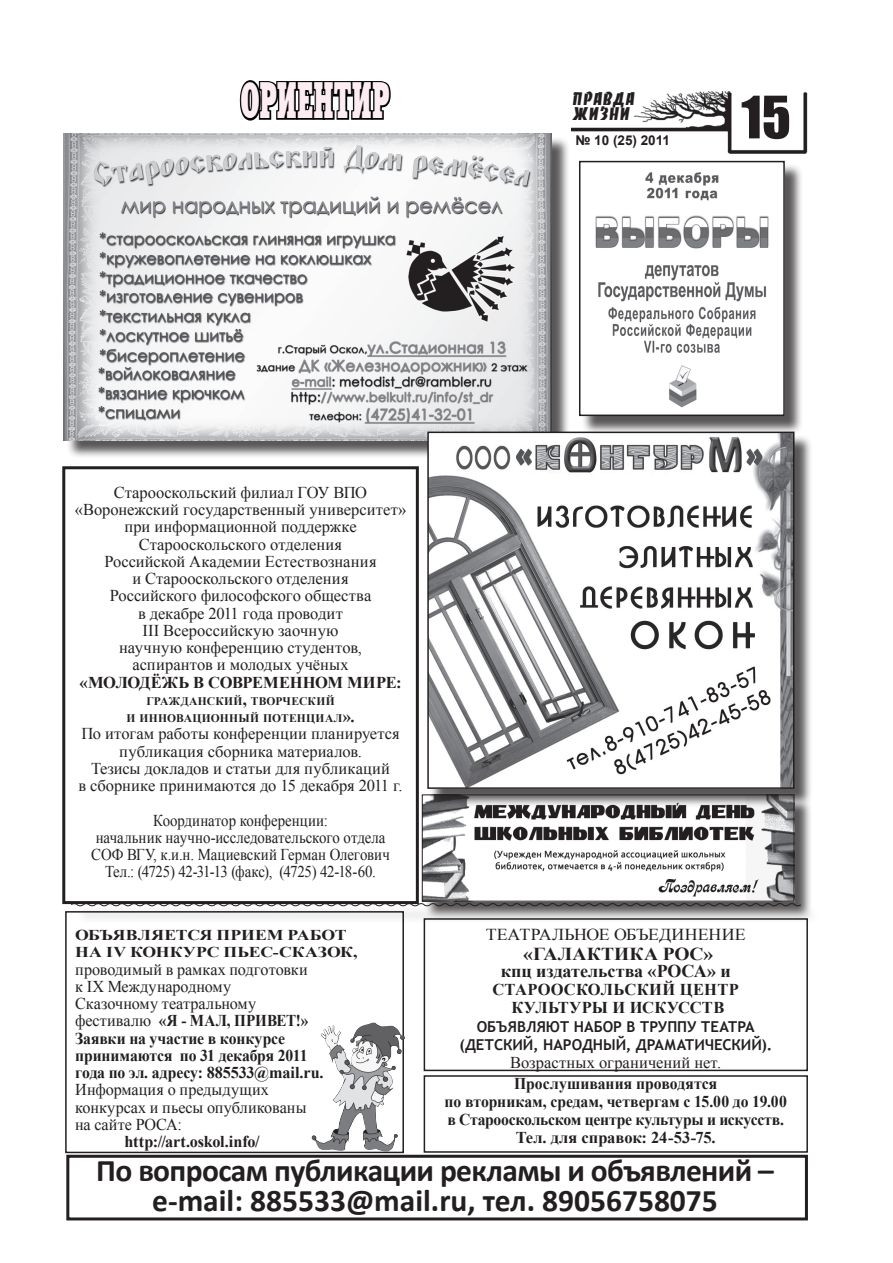
<style>
.page{position:relative;width:893px;height:1263px;background:#fff}
.page>*{position:absolute;margin:0;border:0;box-sizing:border-box;transform-origin:0 0}
.t1{font:54px "Impact";color:#231f20}
.t2{font:51px "Xenia Extended";letter-spacing:.005em;color:#fdedf3;scale:.45 1}
.t3{font:700 31.5px/30px "Calibri";letter-spacing:-.02em;color:#231f20;text-align:center}
.t4{font:700 18.15px "Times New Roman";letter-spacing:.015em;color:#231f20;scale:1.07 1}
.t5{font:700 18px "Times New Roman";color:#231f20}
.t6{font:16.65px "Times New Roman";color:#231f20;scale:1.07 1}
.t7{font:16.5px/17.2px "Times New Roman";color:#231f20;text-align:center}
.t8{font:700 16.5px/17.2px "Times New Roman";letter-spacing:-.005em;color:#231f20;scale:.92 1}
.t9{font:16.5px/17.2px "Times New Roman";color:#231f20;text-align:center;scale:.9 1}
.t10{font:700 16.5px/18px "Times New Roman";letter-spacing:-.005em;color:#231f20;text-align:center;scale:.95 1}
.t11{font:700 16.5px "Times New Roman";letter-spacing:-.005em;color:#231f20}
.t12{font:700 16.5px/18px "Times New Roman";letter-spacing:.015em;color:#231f20;text-align:center}
.t13{font:16.5px/15px "Banco Normal";letter-spacing:.01em;color:#231f20;scale:.9 1}
.t14{font:700 15px/18px "Trebuchet MS";letter-spacing:-.005em;color:#231f20;text-align:center}
.t15{font:700 15px/17.2px "Times New Roman";letter-spacing:.01em;color:#231f20;scale:1.18 1}
.t16{font:700 13.5px "Arial";color:#231f20}
.t17{font:700 11.55px/17.2px "Times New Roman";letter-spacing:.03em;color:#231f20;text-align:center}
.s1{font-size:16.5px}
.s2{font-weight:400}
</style>
<div class="page">
<img style="left:572px;top:91px;width:236px;height:63px">
<div style="left:66px;top:1155px;width:742px;height:65px;border:3px solid #231f20"></div>
<div style="left:65px;top:911px;width:339px;height:242px;border:2px solid #231f20"></div>
<div style="left:424px;top:918px;width:384px;height:153px;border:2px solid #231f20"></div>
<div style="left:424px;top:1075px;width:384px;height:78px;border:2px solid #231f20"></div>
<img style="left:312px;top:1023px;width:87px;height:128px">
<div style="left:424px;top:797px;width:395px;height:129px;background:#231f20;opacity:.75"></div>
<img style="left:424px;top:797px;width:368px;height:102px">
<div style="left:422px;top:794px;width:372px;height:107px;border:1px solid #231f20"></div>
<svg style="left:239px;top:80px;width:152px;height:41px"></svg>
<div style="left:73px;top:905px;width:753px;height:26px;background:#231f20;opacity:.75"></div>
<svg style="left:70px;top:902px;width:732px;height:5px"></svg>
<div style="left:66px;top:136px;width:510px;height:329px;background:#231f20;opacity:.75"></div>
<img style="left:64px;top:134px;width:488px;height:306px">
<div style="left:430px;top:434px;width:389px;height:380px;background:#231f20;opacity:.75"></div>
<img style="left:430px;top:435px;width:361px;height:351px">
<div style="left:427px;top:432px;width:367px;height:357px;border:2px solid #231f20"></div>
<div style="left:581px;top:163px;width:229px;height:279px;background:#231f20;opacity:.75"></div>
<img style="left:582px;top:164px;width:200px;height:249px">
<div style="left:579px;top:161px;width:206px;height:255px;border:2px solid #231f20"></div>
<div style="left:62px;top:466px;width:357px;height:438px;border:3px solid #231f20"></div>
<h2 class="t2" style="left:241px;top:69px;width:331px">ориентир</h2>
<p class="t13" style="left:572px;top:91px;width:71px">Правда<br>Жизни</p>
<p class="t16" style="left:575px;top:132px;width:96px">№ 10 (25) 2011</p>
<h1 class="t1" style="left:741px;top:75px;width:51px">15</h1>
<p class="t7" style="left:75px;top:484px;width:333px">Старооскольский филиал ГОУ ВПО «Воронежский государственный университет» при информационной поддержке<br>Старооскольского отделения<br>Российской Академии Естествознания<br>и Старооскольского отделения<br>Российского философского общества<br>в декабре 2011 года проводит<br>III Всероссийскую заочную<br>научную конференцию студентов,<br>аспирантов и молодых учёных</p>
<p class="t11" style="left:80px;top:671px;width:323px">«Молодёжь в современном мире:</p>
<p class="t17" style="left:127px;top:692px;width:229px">гражданский<span class="s1">,</span> творческий<br>и инновационный потенциал<span class="s1">».</span></p>
<p class="t7" style="left:79px;top:725px;width:326px">По итогам работы конференции планируется публикация сборника материалов.<br>Тезисы докладов и статьи для публикаций<br>в сборнике принимаются до 15 декабря 2011 г.</p>
<p class="t9" style="left:91px;top:811px;width:333px">Координатор конференции:<br>начальник научно-исследовательского отдела СОФ ВГУ, к.и.н. Мациевский Герман Олегович Тел.: (4725) 42-31-13 (факс), (4725) 42-18-60.</p>
<p class="t15" style="left:75px;top:926px;width:241px">Объявляется прием работ на IV конкурс пьес-сказок,</p>
<p class="t8" style="left:75px;top:960px;width:272px"><span class="s2">проводимый в рамках подготовки<br>к IX Международному<br>Cказочному театральному фестивалю</span> «Я - мал, привет!»<br>Заявки на участие в конкурсе принимаются по 31 декабря 2011 года по эл. адресу: 885533@mail.ru.</p>
<p class="t7" style="left:75px;top:1081px;width:233px;text-align:left">Информация о предыдущих конкурсах и пьесы опубликованы на сайте РОСА:</p>
<p class="t11" style="left:125px;top:1130px;width:137px">http://art.oskol.info/</p>
<p class="t6" style="left:486px;top:923px;width:22px">Театрал</p>
<p class="t6" style="left:565px;top:923px;width:21px">ьное</p>
<p class="t6" style="left:614px;top:923px;width:45px">объединение</p>
<p class="t4" style="left:523px;top:941px;width:179px">«Галактика рос»</p>
<p class="t5" style="left:501px;top:958px;width:170px">кпц издательства «РОСА</p>
<p class="t5" style="left:707px;top:958px;width:25px">» и</p>
<p class="t12" style="left:493px;top:980px;width:248px">Старооскольский центр культуры и искусств</p>
<p class="t14" style="left:459px;top:1018px;width:314px">объявляют набор в труппу театра (детский, народный, драматический).</p>
<p class="t7" style="left:510px;top:1053px;width:212px">Возрастных ограничений нет.</p>
<p class="t10" style="left:445px;top:1074px;width:362px">Прослушивания проводятся<br>по вторникам, средам, четвергам с 15.00 до 19.00 в Старооскольском центре культуры и искусств.<br>Тел. для справок: 24-53-75.</p>
<h3 class="t3" style="left:96px;top:1154px;width:679px">По вопросам публикации рекламы и объявлений – е-mail: 885533@mail.ru, тел. 89056758075</h3>
</div>
